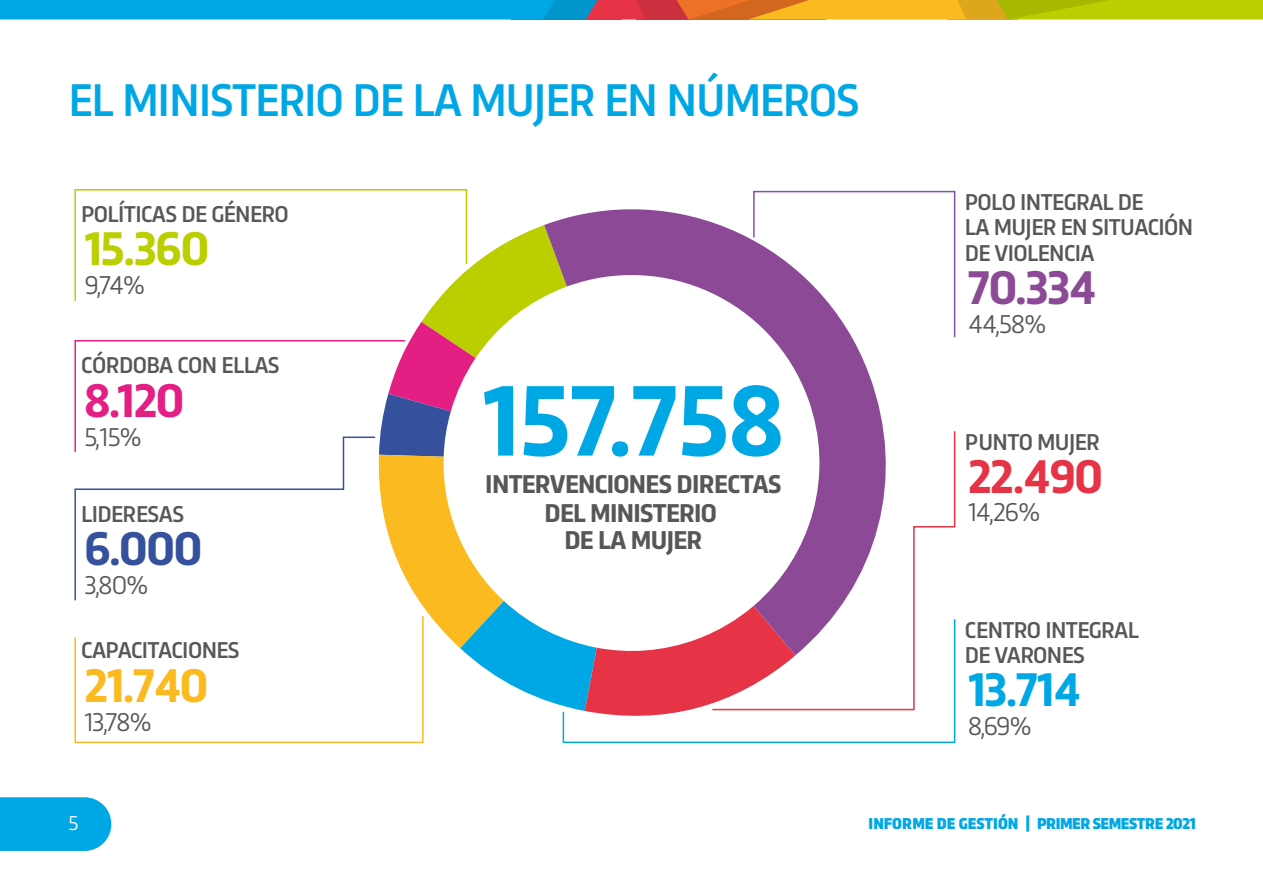
<style>
.page{position:relative;width:1263px;height:893px;background:#fff}
.page>*{position:absolute;margin:0;border:0;box-sizing:border-box;transform-origin:0 0}
.t1{font:700 105px "Trasandina";color:#00a7e5}
.t2{font:700 49.5px "Trasandina";color:#8c4a96}
.t3{font:700 49.5px "Trasandina";color:#e63346}
.t4{font:700 49.5px "Trasandina";color:#faba20}
.t5{font:700 49.5px "Trasandina";color:#00a7e5}
.t6{font:700 49.5px "Trasandina";color:#bbce00}
.t7{font:700 49.5px "Trasandina";color:#e31f84}
.t8{font:700 49.5px "Trasandina";color:#35519e}
.t9{font:500 48px "Trasandina";letter-spacing:-.025em;color:#00a7e5}
.t10{font:700 27px/27.6px "Trasandina";letter-spacing:-.025em;color:#575756;text-align:center}
.t11{font:27px "Trasandina";letter-spacing:-.035em;color:#575756}
.t12{font:500 24px/25.5px "Trasandina";letter-spacing:-.025em;color:#575756}
.t13{font:21px "Trasandina";color:#fff}
.t14{font:900 16.5px "Trasandina";letter-spacing:-.015em;color:#00a7e5}
</style>
<div class="page">
<svg style="left:0;top:797px;width:111px;height:54px;background:#0eabe6"></svg>
<div style="left:947px;top:0;width:71px;height:20px;background:#dda61d"></div>
<div style="left:636px;top:0;width:52px;height:20px;background:#cc2f3d"></div>
<div style="left:511px;top:0;width:111px;height:20px;background:#0095cb"></div>
<div style="left:0;top:0;width:555px;height:20px;background:#00a7e5"></div>
<svg style="left:586px;top:0;width:58px;height:20px"></svg>
<svg style="left:677px;top:0;width:289px;height:20px;background:#ee9d23"></svg>
<svg style="left:997px;top:0;width:266px;height:20px;background:#b8c906"></svg>
<svg style="left:562px;top:726px;width:394px;height:18px"></svg>
<svg style="left:74px;top:726px;width:350px;height:18px"></svg>
<svg style="left:74px;top:189px;width:882px;height:537px"></svg>
<svg style="left:544px;top:189px;width:363px;height:466px"></svg>
<h3 class="t9" style="left:69px;top:64px;width:792px">EL MINISTERIO DE LA MUJER EN NÚMEROS</h3>
<p class="t12" style="left:81px;top:199px;width:209px">POLÍTICAS DE GÉNERO</p>
<h2 class="t6" style="left:84px;top:212px;width:127px">15.360</h2>
<p class="t11" style="left:84px;top:265px;width:62px">9,74%</p>
<p class="t12" style="left:81px;top:351px;width:200px">CÓRDOBA CON ELLAS</p>
<h2 class="t7" style="left:84px;top:364px;width:102px">8.120</h2>
<p class="t11" style="left:84px;top:417px;width:59px">5,15%</p>
<p class="t12" style="left:81px;top:499px;width:104px">LIDERESAS</p>
<h2 class="t8" style="left:84px;top:512px;width:119px">6.000</h2>
<p class="t11" style="left:84px;top:565px;width:66px">3,80%</p>
<p class="t12" style="left:81px;top:635px;width:160px">CAPACITACIONES</p>
<h2 class="t4" style="left:84px;top:648px;width:126px">21.740</h2>
<p class="t11" style="left:84px;top:702px;width:69px">13,78%</p>
<h1 class="t1" style="left:482px;top:343px;width:303px">157.758</h1>
<p class="t10" style="left:485px;top:468px;width:298px">INTERVENCIONES DIRECTAS<br>DEL MINISTERIO<br>DE LA MUJER</p>
<p class="t12" style="left:965px;top:187px;width:230px">POLO INTEGRAL DE<br>LA MUJER EN SITUACIÓN<br>DE VIOLENCIA</p>
<h2 class="t2" style="left:968px;top:251px;width:130px">70.334</h2>
<p class="t11" style="left:968px;top:304px;width:80px">44,58%</p>
<p class="t12" style="left:965px;top:427px;width:137px">PUNTO MUJER</p>
<h2 class="t3" style="left:968px;top:440px;width:137px">22.490</h2>
<p class="t11" style="left:968px;top:492px;width:74px">14,26%</p>
<p class="t12" style="left:965px;top:615px;width:176px">CENTRO INTEGRAL<br>DE VARONES</p>
<h2 class="t5" style="left:968px;top:653px;width:114px">13.714</h2>
<p class="t11" style="left:968px;top:707px;width:65px">8,69%</p>
<p class="t13" style="left:69px;top:808px;width:12px">5</p>
<p class="t14" style="left:868px;top:812px;width:329px">INFORME DE GESTIÓN | PRIMER SEMESTRE 2021</p>
</div>
